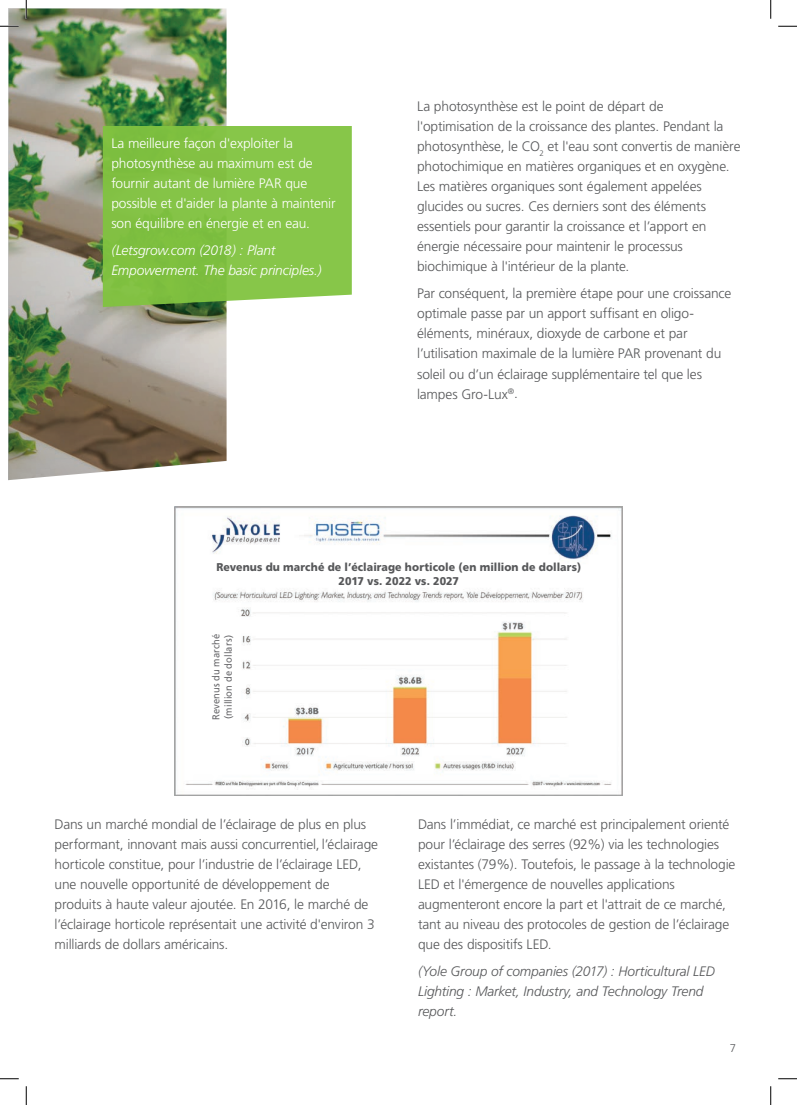
<style>
.page{position:relative;width:797px;height:1105px;background:#fff}
.page>*{position:absolute;margin:0;border:0;box-sizing:border-box;transform-origin:0 0}
.t1{font:300 13.75px/20px "Frutiger";letter-spacing:-.01em;color:#57585a}
.t2{font:300 13.75px/20px "Frutiger";letter-spacing:-.01em;color:#fff}
.t3{font:italic 300 13.75px/20px "Frutiger";letter-spacing:-.01em;color:#57585a}
.t4{font:italic 300 13.75px/20px "Frutiger";letter-spacing:-.01em;color:#fff}
.t5{font:900 11.25px/14.6px "Frutiger";letter-spacing:.005em;color:#57585a;text-align:center;scale:.94 1}
.t6{font:300 11.25px "Frutiger";color:#57585a}
.t7{font:10px/12.5px "Frutiger";letter-spacing:.01em;color:#69696c;scale:.94 1}
</style>
<div class="page">
<img style="left:9px;top:9px;width:217px;height:536px">
<svg style="left:103px;top:126px;width:249px;height:181px;background:#86c349"></svg>
<img style="left:175px;top:506px;width:447px;height:289px">
<svg style="left:0;top:25px;width:19px;height:2px"></svg>
<svg style="left:778px;top:25px;width:19px;height:2px"></svg>
<svg style="left:0;top:1078px;width:19px;height:1px"></svg>
<svg style="left:778px;top:1078px;width:19px;height:1px"></svg>
<svg style="left:25px;top:0;width:2px;height:19px"></svg>
<svg style="left:25px;top:1086px;width:2px;height:19px"></svg>
<svg style="left:770px;top:0;width:1px;height:19px"></svg>
<svg style="left:770px;top:1086px;width:1px;height:19px"></svg>
<p class="t2" style="left:111px;top:133px;width:226px">La meilleure façon d'exploiter la photosynthèse au maximum est de fournir autant de lumière PAR que possible et d'aider la plante à maintenir son équilibre en énergie et en eau.</p>
<p class="t4" style="left:111px;top:240px;width:212px">(Letsgrow.com (2018) : Plant<br>Empowerment. The basic principles.)</p>
<p class="t1" style="left:417px;top:97px;width:325px">La photosynthèse est le point de départ de l'optimisation de la croissance des plantes. Pendant la photosynthèse, le CO<sub>2</sub> et l'eau sont convertis de manière photochimique en matières organiques et en oxygène.<br>Les matières organiques sont également appelées glucides ou sucres. Ces derniers sont des éléments essentiels pour garantir la croissance et l’apport en énergie nécessaire pour maintenir le processus biochimique à l'intérieur de la plante.</p>
<p class="t1" style="left:417px;top:284px;width:316px">Par conséquent, la première étape pour une croissance optimale passe par un apport suffisant en oligo&shy;éléments, minéraux, dioxyde de carbone et par l’utilisation maximale de la lumière PAR provenant du soleil ou d’un éclairage supplémentaire tel que les lampes Gro-Lux<sup>®</sup>.</p>
<p class="t5" style="left:216px;top:559px;width:390px">Revenus du marché de l’éclairage horticole (en million de dollars)<br>2017 vs. 2022 vs. 2027</p>
<p class="t7" style="left:209px;top:720px;width:93px;rotate:-90deg">Revenus du marché (million de dollars)</p>
<p class="t1" style="left:55px;top:814px;width:325px">Dans un marché mondial de l’éclairage de plus en plus performant, innovant mais aussi concurrentiel, l’éclairage horticole constitue, pour l’industrie de l’éclairage LED, une nouvelle opportunité de développement de produits à haute valeur ajoutée. En 2016, le marché de l’éclairage horticole représentait une activité d'environ 3 milliards de dollars américains.</p>
<p class="t1" style="left:418px;top:814px;width:319px">Dans l’immédiat, ce marché est principalement orienté pour l’éclairage des serres (92%) via les technologies existantes (79%). Toutefois, le passage à la technologie LED et l'émergence de nouvelles applications augmenteront encore la part et l'attrait de ce marché, tant au niveau des protocoles de gestion de l’éclairage que des dispositifs LED.</p>
<p class="t3" style="left:418px;top:961px;width:298px">(Yole Group of companies (2017) : Horticultural LED<br>Lighting : Market, Industry, and Technology Trend report.</p>
<p class="t6" style="left:729px;top:1042px;width:8px">7</p>
</div>
